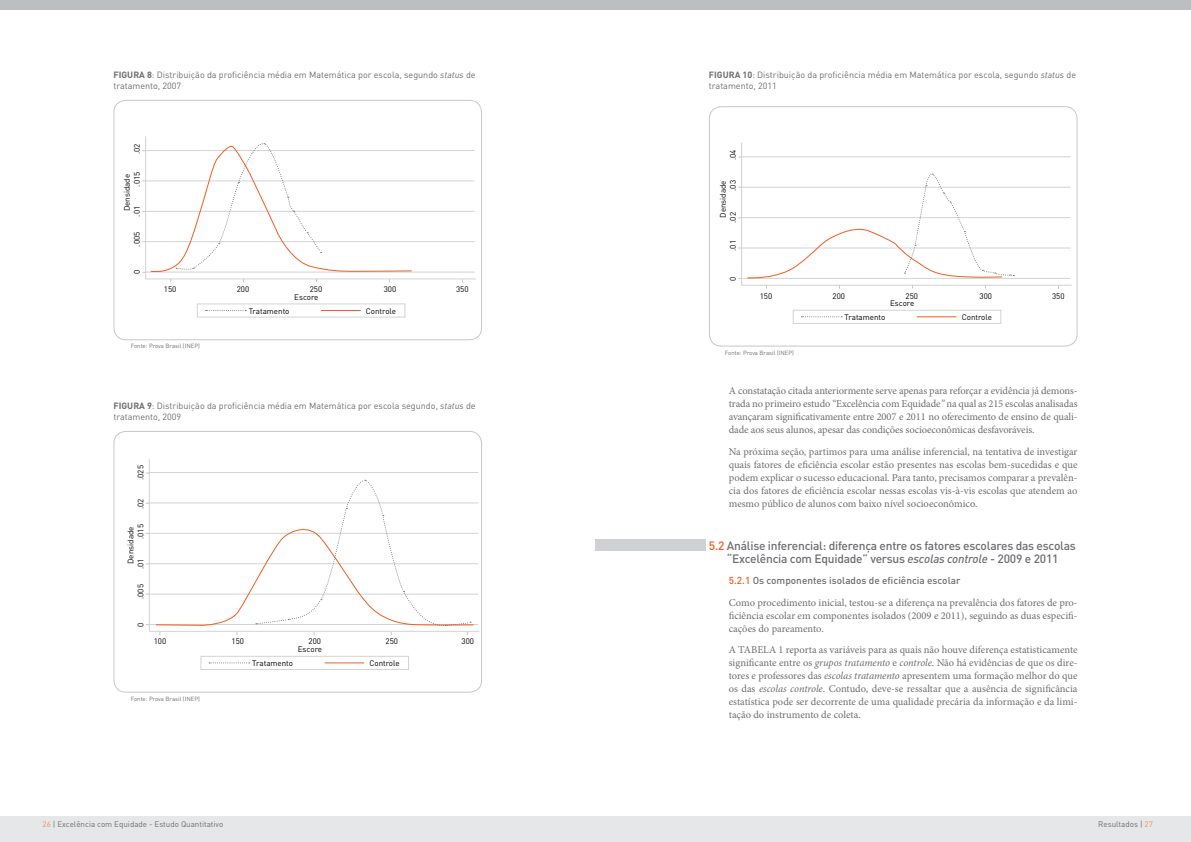
<style>
.page{position:relative;width:1191px;height:842px;background:#fff}
.page>*{position:absolute;margin:0;border:0;box-sizing:border-box;transform-origin:0 0}
.t1{font:500 12px/13px "DIN";letter-spacing:-.02em;color:#6d6e71;text-align:center}
.t2{font:10.5px/13px "Minion Pro";color:#6d6e71;text-align:justify}
.t3{font:500 10px "DIN";color:#6d6e71}
.t4{font:9px/10.8px "DIN";color:#6d6e71}
.t5{font:8px "DIN";color:#000}
.t6{font:8px "DIN";color:#6d6e71}
.t7{font:6px "DIN";color:#6d6e71}
.s1{font-weight:700}
.s2{font-style:italic}
.s3{color:#f15d22}
.s4{color:#f68c59}
</style>
<div class="page">
<div style="left:0;top:816px;width:1191px;height:26px;background:#e6e7e8"></div>
<div style="left:709px;top:106px;width:368px;height:241px;border:1px solid #c7c8ca;border-radius:12px"></div>
<div style="left:792px;top:310px;width:209px;height:14px;border:1px solid #d1d3d4"></div>
<hr style="left:916px;top:316px;width:40px;height:1px;background:#f15d22">
<svg style="left:801px;top:316px;width:41px;height:1px"></svg>
<hr style="left:741px;top:285px;width:330px;height:1px;background:#d1d3d4">
<hr style="left:741px;top:278px;width:329px;height:1px;background:#d1d3d4">
<hr style="left:741px;top:248px;width:329px;height:1px;background:#d1d3d4">
<hr style="left:741px;top:217px;width:329px;height:1px;background:#d1d3d4">
<hr style="left:741px;top:187px;width:329px;height:1px;background:#d1d3d4">
<hr style="left:741px;top:157px;width:329px;height:1px;background:#d1d3d4">
<hr style="left:741px;top:143px;width:1px;height:142px;background:#d1d3d4">
<svg style="left:738px;top:173px;width:276px;height:116px"></svg>
<div style="left:595px;top:540px;width:111px;height:11px;background:#cfd1d2"></div>
<div style="left:0;top:0;width:1191px;height:9px;background:#bcbec0"></div>
<div style="left:113px;top:100px;width:369px;height:240px;border:1px solid #c7c8ca;border-radius:12px"></div>
<div style="left:197px;top:303px;width:208px;height:15px;border:1px solid #d1d3d4"></div>
<hr style="left:321px;top:310px;width:39px;height:1px;background:#f15d22">
<svg style="left:205px;top:310px;width:41px;height:1px"></svg>
<hr style="left:146px;top:278px;width:330px;height:1px;background:#d1d3d4">
<hr style="left:146px;top:272px;width:328px;height:1px;background:#d1d3d4">
<hr style="left:146px;top:241px;width:328px;height:1px;background:#d1d3d4">
<hr style="left:146px;top:211px;width:328px;height:1px;background:#d1d3d4">
<hr style="left:146px;top:181px;width:328px;height:1px;background:#d1d3d4">
<hr style="left:146px;top:150px;width:328px;height:1px;background:#d1d3d4">
<hr style="left:145px;top:136px;width:1px;height:143px;background:#d1d3d4">
<svg style="left:142px;top:143px;width:271px;height:130px"></svg>
<div style="left:113px;top:431px;width:369px;height:262px;border:1px solid #c7c8ca;border-radius:12px"></div>
<div style="left:200px;top:656px;width:209px;height:14px;border:1px solid #d1d3d4"></div>
<hr style="left:324px;top:662px;width:40px;height:1px;background:#f15d22">
<svg style="left:209px;top:662px;width:41px;height:1px"></svg>
<hr style="left:149px;top:631px;width:330px;height:1px;background:#d1d3d4">
<hr style="left:149px;top:624px;width:329px;height:1px;background:#d1d3d4">
<hr style="left:149px;top:594px;width:329px;height:1px;background:#d1d3d4">
<hr style="left:149px;top:563px;width:329px;height:1px;background:#d1d3d4">
<hr style="left:149px;top:533px;width:329px;height:1px;background:#d1d3d4">
<hr style="left:149px;top:503px;width:329px;height:1px;background:#d1d3d4">
<hr style="left:149px;top:472px;width:329px;height:1px;background:#d1d3d4">
<hr style="left:149px;top:459px;width:1px;height:172px;background:#d1d3d4">
<svg style="left:155px;top:479px;width:319px;height:147px"></svg>
<p class="t4" style="left:113px;top:70px;width:364px"><span class="s1">FIGURA 8</span>: Distribuição da proficiência média em Matemática por escola, segundo <span class="s2">status</span> de tratamento, 2007</p>
<p class="t5" style="left:132px;top:154px;width:12px;rotate:-90deg">.02</p>
<p class="t5" style="left:132px;top:187px;width:16px;rotate:-90deg">.015</p>
<p class="t5" style="left:122px;top:211px;width:39px;rotate:-90deg">Densidade</p>
<p class="t5" style="left:132px;top:216px;width:12px;rotate:-90deg">.01</p>
<p class="t5" style="left:132px;top:247px;width:16px;rotate:-90deg">.005</p>
<p class="t5" style="left:132px;top:274px;width:6px;rotate:-90deg">0</p>
<p class="t5" style="left:164px;top:284px;width:14px">150</p>
<p class="t5" style="left:237px;top:284px;width:14px">200</p>
<p class="t5" style="left:310px;top:284px;width:14px">250</p>
<p class="t5" style="left:384px;top:284px;width:14px">300</p>
<p class="t5" style="left:456px;top:284px;width:14px">350</p>
<p class="t5" style="left:294px;top:292px;width:26px">Escore</p>
<p class="t5" style="left:249px;top:306px;width:42px">Tratamento</p>
<p class="t5" style="left:366px;top:306px;width:32px">Controle</p>
<p class="t7" style="left:131px;top:342px;width:71px">Fonte: Prova Brasil (INEP)</p>
<p class="t4" style="left:113px;top:400px;width:364px"><span class="s1">FIGURA 9</span>: Distribuição da proficiência média em Matemática por escola segundo, <span class="s2">status</span> de tratamento, 2009</p>
<p class="t5" style="left:136px;top:480px;width:16px;rotate:-90deg">.025</p>
<p class="t5" style="left:136px;top:509px;width:12px;rotate:-90deg">.02</p>
<p class="t5" style="left:136px;top:539px;width:16px;rotate:-90deg">.015</p>
<p class="t5" style="left:126px;top:564px;width:39px;rotate:-90deg">Densidade</p>
<p class="t5" style="left:136px;top:569px;width:12px;rotate:-90deg">.01</p>
<p class="t5" style="left:136px;top:599px;width:16px;rotate:-90deg">.005</p>
<p class="t5" style="left:136px;top:627px;width:6px;rotate:-90deg">0</p>
<p class="t5" style="left:154px;top:637px;width:14px">100</p>
<p class="t5" style="left:231px;top:637px;width:14px">150</p>
<p class="t5" style="left:308px;top:637px;width:14px">200</p>
<p class="t5" style="left:385px;top:637px;width:14px">250</p>
<p class="t5" style="left:461px;top:637px;width:14px">300</p>
<p class="t5" style="left:298px;top:644px;width:26px">Escore</p>
<p class="t5" style="left:252px;top:658px;width:42px">Tratamento</p>
<p class="t5" style="left:369px;top:658px;width:32px">Controle</p>
<p class="t7" style="left:131px;top:695px;width:71px">Fonte: Prova Brasil (INEP)</p>
<p class="t4" style="left:709px;top:70px;width:369px"><span class="s1">FIGURA 10</span>: Distribuição da proficiência média em Matemática por escola, segundo <span class="s2">status</span> de tratamento, 2011</p>
<p class="t5" style="left:728px;top:160px;width:12px;rotate:-90deg">.04</p>
<p class="t5" style="left:728px;top:191px;width:12px;rotate:-90deg">.03</p>
<p class="t5" style="left:718px;top:218px;width:39px;rotate:-90deg">Densidade</p>
<p class="t5" style="left:728px;top:223px;width:12px;rotate:-90deg">.02</p>
<p class="t5" style="left:728px;top:251px;width:12px;rotate:-90deg">.01</p>
<p class="t5" style="left:728px;top:281px;width:6px;rotate:-90deg">0</p>
<p class="t5" style="left:760px;top:291px;width:14px">150</p>
<p class="t5" style="left:832px;top:291px;width:14px">200</p>
<p class="t5" style="left:905px;top:291px;width:14px">250</p>
<p class="t5" style="left:979px;top:291px;width:14px">300</p>
<p class="t5" style="left:1052px;top:291px;width:14px">350</p>
<p class="t5" style="left:890px;top:298px;width:26px">Escore</p>
<p class="t5" style="left:844px;top:312px;width:42px">Tratamento</p>
<p class="t5" style="left:961px;top:312px;width:32px">Controle</p>
<p class="t7" style="left:725px;top:349px;width:71px">Fonte: Prova Brasil (INEP)</p>
<p class="t2" style="left:729px;top:385px;width:350px">A constatação citada anteriormente serve apenas para reforçar a evidência já demons&shy;trada no primeiro estudo “Excelência com Equidade<span class="s2">”</span> na qual as 215 escolas analisadas avançaram significativamente entre 2007 e 2011 no oferecimento de ensino de quali&shy;dade aos seus alunos, apesar das condições socioeconômicas desfavoráveis.</p>
<p class="t2" style="left:729px;top:445px;width:350px">Na próxima seção, partimos para uma análise inferencial, na tentativa de investigar quais fatores de eficiência escolar estão presentes nas escolas bem-sucedidas e que podem explicar o sucesso educacional. Para tanto, precisamos comparar a prevalên&shy;cia dos fatores de eficiência escolar nessas escolas vis-à-vis escolas que atendem ao mesmo público de alunos com baixo nível socioeconômico.</p>
<p class="t1" style="left:709px;top:539px;width:368px"><span class="s3">5.2</span> Análise inferencial: diferença entre os fatores escolares das escolas “Excelência com Equidade” versus <span class="s2">escolas controle</span> - 2009 e 2011</p>
<p class="t3" style="left:729px;top:574px;width:233px"><span class="s3">5.2.1</span> Os componentes isolados de eficiência escolar</p>
<p class="t2" style="left:729px;top:596px;width:350px">Como procedimento inicial, testou-se a diferença na prevalência dos fatores de pro&shy;ficiência escolar em componentes isolados (2009 e 2011), seguindo as duas especifi&shy;cações do pareamento.</p>
<p class="t2" style="left:728px;top:644px;width:350px">A TABELA 1 reporta as variáveis para as quais não houve diferença estatisticamente significante entre os <span class="s2">grupos tratamento</span> e <span class="s2">controle</span>. Não há evidências de que os dire&shy;tores e professores das <span class="s2">escolas tratamento</span> apresentem uma formação melhor do que os das <span class="s2">escolas controle</span>. Contudo, deve-se ressaltar que a ausência de significância estatística pode ser decorrente de uma qualidade precária da informação e da limi&shy;tação do instrumento de coleta.</p>
<p class="t6" style="left:43px;top:819px;width:182px"><span class="s4">26</span> | Excelência com Equidade - Estudo Quantitativo</p>
<p class="t6" style="left:1098px;top:819px;width:56px">Resultados | <span class="s4">27</span></p>
</div>
